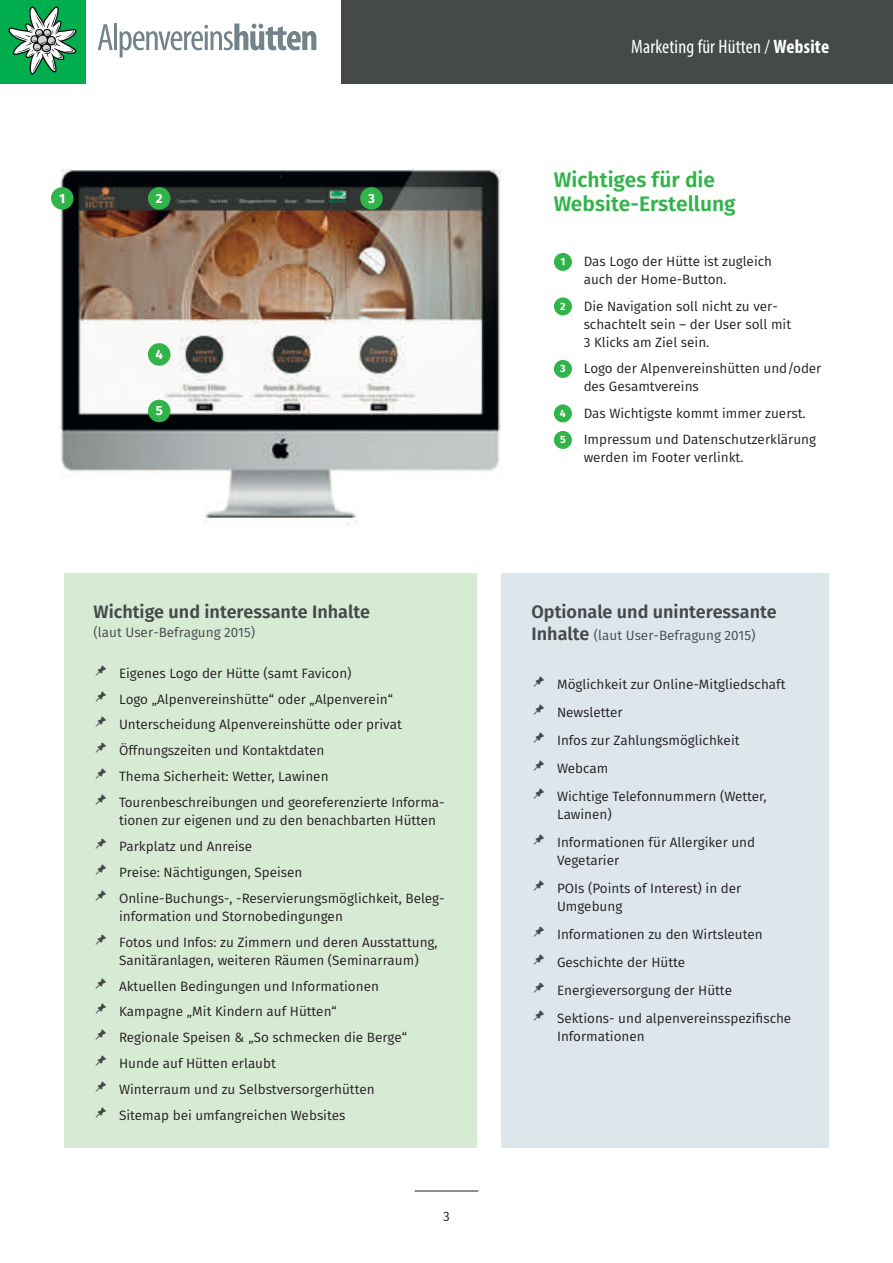
<style>
.page{position:relative;width:893px;height:1263px;background:#fff}
.page>*{position:absolute;margin:0;border:0;box-sizing:border-box;transform-origin:0 0}
.t1{font:600 21px/24px "Fira Sans";color:#31b44a}
.t2{font:condensed 19.5px "Myriad Pro";letter-spacing:.01em;color:#fff}
.t3{font:600 18px "Fira Sans";color:#45494a}
.t4{font:13.5px/26px "Fira Sans";color:#231f20}
.t5{font:13.5px "Fira Sans";color:#45494a}
.t6{font:700 13.2px "Fira Sans";color:#fff}
.t7{font:700 10.65px "Fira Sans";color:#fff}
.s1{font-weight:700}
.s2{font-weight:600;font-size:18px}
</style>
<div class="page">
<hr style="left:415px;top:1191px;width:63px;height:1px;background:#231f20">
<div style="left:0;top:0;width:893px;height:84px;background:#45494a"></div>
<div style="left:0;top:0;width:340px;height:83px;background:#fff"></div>
<div style="left:0;top:0;width:85px;height:83px;background:#01ad4c"></div>
<svg style="left:8px;top:6px;width:69px;height:69px"></svg>
<svg style="left:98px;top:24px;width:15px;height:26px"></svg>
<hr style="left:114px;top:24px;width:3px;height:26px;background:#748389">
<svg style="left:119px;top:24px;width:197px;height:33px"></svg>
<div style="left:64px;top:574px;width:412px;height:574px;background:#d7ebd4"></div>
<div style="left:502px;top:574px;width:327px;height:574px;background:#dce6eb"></div>
<div style="left:554px;top:253px;width:18px;height:18px;background:#31b44a;border-radius:50%"></div>
<div style="left:554px;top:297px;width:18px;height:18px;background:#31b44a;border-radius:50%"></div>
<div style="left:554px;top:360px;width:18px;height:18px;background:#31b44a;border-radius:50%"></div>
<div style="left:554px;top:404px;width:18px;height:18px;background:#31b44a;border-radius:50%"></div>
<div style="left:554px;top:431px;width:18px;height:18px;background:#31b44a;border-radius:50%"></div>
<img style="left:51px;top:169px;width:450px;height:356px">
<div style="left:51px;top:187px;width:23px;height:23px;background:#31b44a;border-radius:50%"></div>
<div style="left:148px;top:187px;width:22px;height:23px;background:#31b44a;border-radius:50%"></div>
<div style="left:148px;top:343px;width:22px;height:23px;background:#31b44a;border-radius:50%"></div>
<div style="left:148px;top:400px;width:22px;height:22px;background:#31b44a;border-radius:50%"></div>
<div style="left:360px;top:187px;width:23px;height:23px;background:#31b44a;border-radius:50%"></div>
<p class="t6" style="left:59px;top:189px;width:8px">1</p>
<p class="t6" style="left:156px;top:189px;width:8px">2</p>
<p class="t6" style="left:155px;top:345px;width:9px">4</p>
<p class="t6" style="left:156px;top:401px;width:9px">5</p>
<p class="t6" style="left:368px;top:189px;width:8px">3</p>
<h3 class="t3" style="left:94px;top:599px;width:278px">Wichtige und interessante Inhalte</h3>
<p class="t5" style="left:94px;top:623px;width:163px">(laut User-Befragung 2015)</p>
<p class="t4" style="left:119px;top:661px;width:327px">Eigenes Logo der Hütte (samt Favicon)<br>Logo „Alpenvereinshütte“ oder „Alpenverein“ Unterscheidung Alpenvereinshütte oder privat Öffnungszeiten und Kontaktdaten<br>Thema Sicherheit: Wetter, Lawinen Tourenbeschreibungen und georeferenzierte Informa-</p>
<p class="t4" style="left:119px;top:808px;width:327px">tionen zur eigenen und zu den benachbarten Hütten Parkplatz und Anreise<br>Preise: Nächtigungen, Speisen<br>Online-Buchungs-, -Reservierungsmöglichkeit, Beleg-</p>
<p class="t4" style="left:119px;top:904px;width:320px">information und Stornobedingungen<br>Fotos und Infos: zu Zimmern und deren Ausstattung,</p>
<p class="t4" style="left:119px;top:948px;width:301px">Sanitäranlagen, weiteren Räumen (Seminarraum)<br>Aktuellen Bedingungen und Informationen Kampagne „Mit Kindern auf Hütten“<br>Regionale Speisen &amp; „So schmecken die Berge“ Hunde auf Hütten erlaubt<br>Winterraum und zu Selbstversorgerhütten Sitemap bei umfangreichen Websites</p>
<p class="t4" style="left:443px;top:1204px;width:8px">3</p>
<h2 class="t2" style="left:631px;top:35px;width:200px">Marketing für Hütten / <span class="s1">Website</span></h2>
<h1 class="t1" style="left:554px;top:169px;width:183px">Wichtiges für die<br>Website-Erstellung</h1>
<p class="t7" style="left:560px;top:254px;width:6px">1</p>
<p class="t4" style="left:584px;top:254px;width:190px;line-height:18px">Das Logo der Hütte ist zugleich auch der Home-Button.</p>
<p class="t7" style="left:560px;top:299px;width:7px">2</p>
<p class="t4" style="left:584px;top:298px;width:209px;line-height:18px">Die Navigation soll nicht zu ver&shy;schachtelt sein – der User soll mit<br>3 Klicks am Ziel sein.</p>
<p class="t7" style="left:560px;top:361px;width:7px">3</p>
<p class="t4" style="left:584px;top:361px;width:239px;line-height:18px">Logo der Alpenvereinshütten und/oder des Gesamtvereins</p>
<p class="t7" style="left:560px;top:406px;width:7px">4</p>
<p class="t4" style="left:584px;top:401px;width:223px">Das Wichtigste kommt immer zuerst.</p>
<p class="t7" style="left:560px;top:432px;width:7px">5</p>
<p class="t4" style="left:584px;top:432px;width:234px;line-height:18px">Impressum und Datenschutzerklärung werden im Footer verlinkt.</p>
<h3 class="t3" style="left:531px;top:599px;width:247px">Optionale und uninteressante</h3>
<p class="t5" style="left:531px;top:626px;width:225px"><span class="s2">Inhalte</span> (laut User-Befragung 2015)</p>
<p class="t4" style="left:557px;top:671px;width:230px;line-height:28px">Möglichkeit zur Online-Mitgliedschaft<br>Newsletter<br>Infos zur Zahlungsmöglichkeit<br>Webcam<br>Wichtige Telefonnummern (Wetter,</p>
<p class="t4" style="left:557px;top:801px;width:200px;line-height:28px">Lawinen)<br>Informationen für Allergiker und</p>
<p class="t4" style="left:557px;top:847px;width:186px;line-height:28px">Vegetarier<br>POIs (Points of Interest) in der</p>
<p class="t4" style="left:557px;top:893px;width:236px;line-height:28px">Umgebung<br>Informationen zu den Wirtsleuten<br>Geschichte der Hütte<br>Energieversorgung der Hütte<br>Sektions- und alpenvereinsspezifische</p>
<p class="t4" style="left:557px;top:1024px;width:89px">Informationen</p>
</div>
